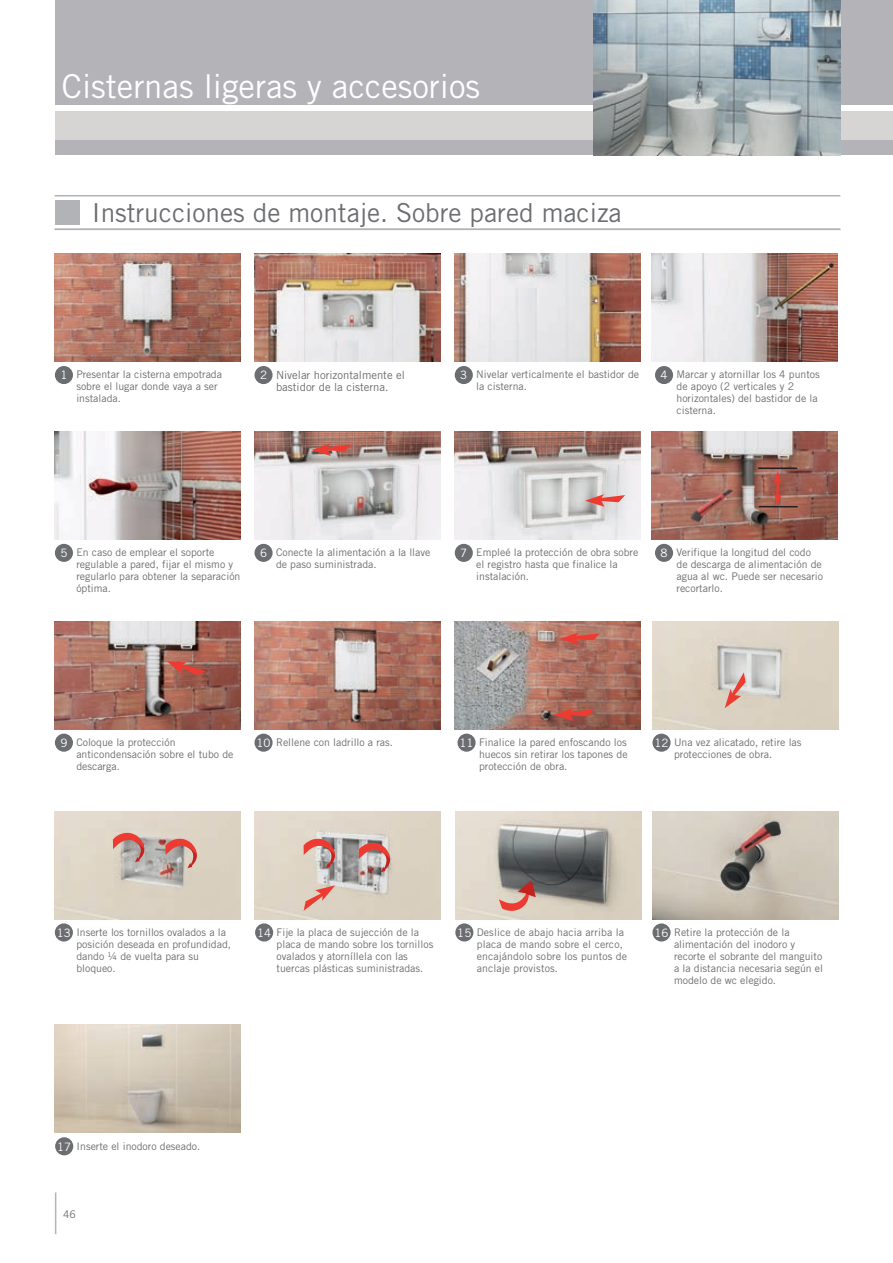
<style>
.page{position:relative;width:893px;height:1263px;background:#fff}
.page>*{position:absolute;margin:0;border:0;box-sizing:border-box;transform-origin:0 0}
.t1{font:33px "Trade Gothic";color:#fff}
.t2{font:26.25px "Trade Gothic";color:#6c6d70}
.t3{font:11.55px "Trade Gothic";color:#fff}
.t4{font:11.25px/12px "Trade Gothic";color:#6c6d70}
.t5{font:10.5px/12px "Trade Gothic";color:#6c6d70}
</style>
<div class="page">
<hr style="left:55px;top:1192px;width:1px;height:42px;background:#b1b5bb">
<div style="left:55px;top:200px;width:25px;height:25px;background:#b2b3b7"></div>
<hr style="left:55px;top:228px;width:785px;height:2px;background:#b2b3b7">
<hr style="left:55px;top:195px;width:785px;height:1px;background:#b2b3b7">
<div style="left:55px;top:0;width:837px;height:104px;background:#b3b3b8"></div>
<div style="left:55px;top:112px;width:837px;height:40px;background:#d7d5d3"></div>
<div style="left:55px;top:140px;width:837px;height:15px;background:#b3b3b8"></div>
<div style="left:652px;top:923px;width:18px;height:18px;background:#6c6d70;border-radius:50%"></div>
<div style="left:55px;top:1137px;width:18px;height:18px;background:#6c6d70;border-radius:50%"></div>
<img style="left:454px;top:621px;width:186px;height:108px">
<img style="left:652px;top:621px;width:186px;height:108px">
<img style="left:55px;top:811px;width:186px;height:108px">
<img style="left:255px;top:811px;width:185px;height:108px">
<img style="left:455px;top:811px;width:185px;height:108px">
<img style="left:652px;top:811px;width:186px;height:108px">
<img style="left:55px;top:1025px;width:186px;height:108px">
<div style="left:55px;top:733px;width:18px;height:18px;background:#6c6d70;border-radius:50%"></div>
<div style="left:254px;top:733px;width:18px;height:18px;background:#6c6d70;border-radius:50%"></div>
<div style="left:457px;top:733px;width:18px;height:18px;background:#6c6d70;border-radius:50%"></div>
<img style="left:55px;top:253px;width:185px;height:108px">
<img style="left:254px;top:253px;width:186px;height:108px">
<img style="left:454px;top:253px;width:186px;height:108px">
<img style="left:651px;top:253px;width:186px;height:108px">
<img style="left:55px;top:431px;width:185px;height:108px">
<img style="left:254px;top:431px;width:186px;height:108px">
<img style="left:454px;top:431px;width:186px;height:108px">
<img style="left:651px;top:431px;width:186px;height:108px">
<img style="left:55px;top:621px;width:185px;height:108px">
<img style="left:254px;top:621px;width:186px;height:108px">
<div style="left:55px;top:366px;width:18px;height:18px;background:#6c6d70;border-radius:50%"></div>
<div style="left:254px;top:366px;width:18px;height:18px;background:#6c6d70;border-radius:50%"></div>
<div style="left:454px;top:366px;width:18px;height:18px;background:#6c6d70;border-radius:50%"></div>
<div style="left:654px;top:366px;width:18px;height:18px;background:#6c6d70;border-radius:50%"></div>
<div style="left:55px;top:544px;width:18px;height:18px;background:#6c6d70;border-radius:50%"></div>
<div style="left:254px;top:544px;width:18px;height:18px;background:#6c6d70;border-radius:50%"></div>
<div style="left:454px;top:544px;width:18px;height:18px;background:#6c6d70;border-radius:50%"></div>
<div style="left:654px;top:544px;width:18px;height:18px;background:#6c6d70;border-radius:50%"></div>
<div style="left:652px;top:733px;width:18px;height:18px;background:#6c6d70;border-radius:50%"></div>
<div style="left:55px;top:923px;width:18px;height:18px;background:#6c6d70;border-radius:50%"></div>
<div style="left:255px;top:923px;width:18px;height:18px;background:#6c6d70;border-radius:50%"></div>
<div style="left:455px;top:923px;width:18px;height:18px;background:#6c6d70;border-radius:50%"></div>
<svg style="left:584px;top:494px;width:41px;height:13px"></svg>
<svg style="left:559px;top:632px;width:40px;height:13px"></svg>
<svg style="left:553px;top:708px;width:41px;height:13px"></svg>
<svg style="left:724px;top:672px;width:21px;height:36px"></svg>
<svg style="left:303px;top:885px;width:32px;height:26px"></svg>
<svg style="left:166px;top:661px;width:40px;height:14px"></svg>
<svg style="left:311px;top:443px;width:40px;height:13px"></svg>
<img style="left:593px;top:0;width:247px;height:155px">
<svg style="left:113px;top:831px;width:33px;height:31px"></svg>
<svg style="left:303px;top:837px;width:34px;height:31px"></svg>
<svg style="left:358px;top:841px;width:34px;height:31px"></svg>
<svg style="left:165px;top:837px;width:34px;height:31px"></svg>
<svg style="left:498px;top:880px;width:37px;height:34px"></svg>
<svg style="left:773px;top:471px;width:8px;height:35px"></svg>
<hr style="left:757px;top:467px;width:39px;height:2px;background:#231f20">
<hr style="left:758px;top:506px;width:39px;height:1px;background:#231f20">
<h1 class="t1" style="left:62px;top:66px;width:419px">Cisternas ligeras y accesorios</h1>
<h2 class="t2" style="left:92px;top:197px;width:531px">Instrucciones de montaje. Sobre pared maciza</h2>
<p class="t5" style="left:76px;top:368px;width:147px">Presentar la cisterna empotrada sobre el lugar donde vaya a ser instalada.</p>
<p class="t4" style="left:276px;top:369px;width:130px">Nivelar horizontalmente el bastidor de la cisterna.</p>
<p class="t5" style="left:476px;top:368px;width:164px">Nivelar verticalmente el bastidor de la cisterna.</p>
<p class="t5" style="left:676px;top:368px;width:145px">Marcar y atornillar los 4 puntos de apoyo (2 verticales y 2 horizontales) del bastidor de la cisterna.</p>
<p class="t3" style="left:60px;top:368px;width:9px">1</p>
<p class="t3" style="left:260px;top:368px;width:9px">2</p>
<p class="t3" style="left:460px;top:368px;width:9px">3</p>
<p class="t3" style="left:660px;top:368px;width:9px">4</p>
<p class="t5" style="left:76px;top:546px;width:165px">En caso de emplear el soporte regulable a pared, fijar el mismo y regularlo para obtener la separación óptima.</p>
<p class="t5" style="left:276px;top:546px;width:156px">Conecte la alimentación a la llave de paso suministrada.</p>
<p class="t5" style="left:476px;top:546px;width:163px">Empleé la protección de obra sobre el registro hasta que finalice la instalación.</p>
<p class="t5" style="left:676px;top:546px;width:148px">Verifique la longitud del codo de descarga de alimentación de agua al wc. Puede ser necesario recortarlo.</p>
<p class="t3" style="left:60px;top:546px;width:9px">5</p>
<p class="t3" style="left:260px;top:546px;width:9px">6</p>
<p class="t3" style="left:460px;top:546px;width:9px">7</p>
<p class="t3" style="left:660px;top:546px;width:9px">8</p>
<p class="t5" style="left:76px;top:736px;width:158px">Coloque la protección anticondensación sobre el tubo de descarga.</p>
<p class="t5" style="left:276px;top:736px;width:118px">Rellene con ladrillo a ras.</p>
<p class="t5" style="left:479px;top:736px;width:150px;text-align:justify">Finalice la pared enfoscando los huecos sin retirar los tapones de protección de obra.</p>
<p class="t3" style="left:60px;top:736px;width:9px">9</p>
<p class="t3" style="left:256px;top:736px;width:16px">10</p>
<p class="t3" style="left:459px;top:736px;width:16px">11</p>
<p class="t5" style="left:673px;top:736px;width:129px">Una vez alicatado, retire las protecciones de obra.</p>
<p class="t3" style="left:654px;top:736px;width:16px">12</p>
<p class="t5" style="left:76px;top:926px;width:156px">Inserte los tornillos ovalados a la posición deseada en profundidad, dando ¼ de vuelta para su bloqueo.</p>
<p class="t5" style="left:276px;top:926px;width:158px">Fije la placa de sujección de la placa de mando sobre los tornillos ovalados y atorníllela con las tuercas plásticas suministradas.</p>
<p class="t5" style="left:476px;top:926px;width:152px">Deslice de abajo hacia arriba la placa de mando sobre el cerco, encajándolo sobre los puntos de anclaje provistos.</p>
<p class="t3" style="left:57px;top:925px;width:16px">13</p>
<p class="t3" style="left:257px;top:925px;width:16px">14</p>
<p class="t3" style="left:457px;top:925px;width:16px">15</p>
<p class="t5" style="left:673px;top:926px;width:151px">Retire la protección de la alimentación del inodoro y recorte el sobrante del manguito a la distancia necesaria según el modelo de wc elegido.</p>
<p class="t3" style="left:654px;top:925px;width:16px">16</p>
<p class="t5" style="left:77px;top:1139px;width:125px">Inserte el inodoro deseado.</p>
<p class="t3" style="left:57px;top:1139px;width:16px">17</p>
<p class="t5" style="left:63px;top:1208px;width:14px">46</p>
</div>
